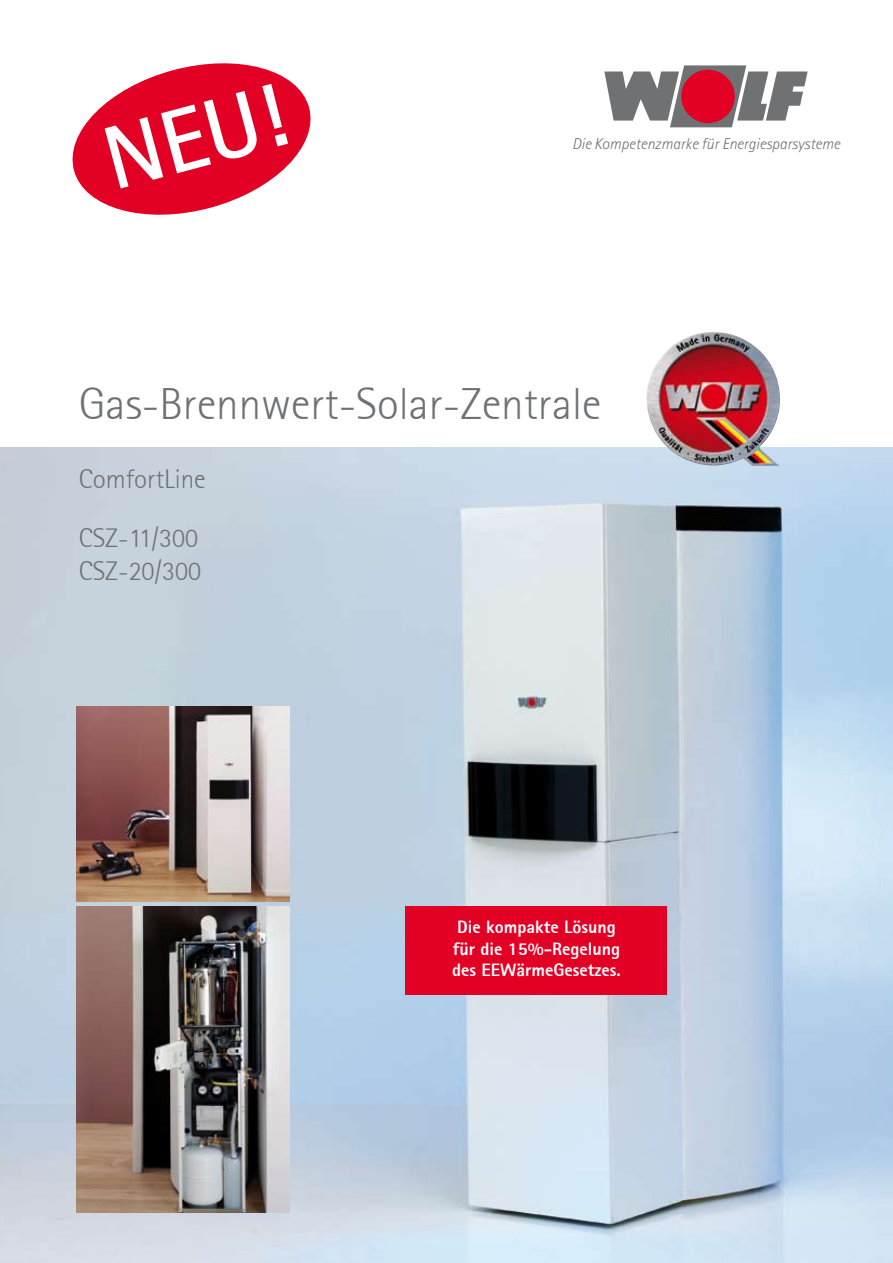
<style>
.page{position:relative;width:893px;height:1263px;background:#fff}
.page>*{position:absolute;margin:0;border:0;box-sizing:border-box;transform-origin:0 0}
.t1{font:90px "Rotis Sans Serif Bold 65";color:#fff}
.t2{font:45px "Rotis Sans Serif Light 45";color:#707173}
.t3{font:27px/32.4px "Rotis Sans Serif Light 45";color:#707173}
.t4{font:18px/21.6px "Rotis Sans Serif Extra Bold 75";color:#fff}
.t5{font:italic 300 15.75px "Rotis Sans Serif";color:#707173}
</style>
<div class="page">
<svg style="left:72px;top:63px;width:239px;height:152px"></svg>
<img style="left:0;top:447px;width:893px;height:816px">
<svg style="left:604px;top:65px;width:204px;height:62px"></svg>
<div style="left:681px;top:70px;width:54px;height:53px;background:#e20025;border-radius:50%"></div>
<img style="left:77px;top:706px;width:212px;height:196px">
<img style="left:77px;top:906px;width:212px;height:306px">
<img style="left:642px;top:332px;width:140px;height:134px">
<div style="left:405px;top:906px;width:261px;height:88px;background:#e20025"></div>
<h1 class="t1" style="left:91px;top:106px;width:186px;rotate:-15deg">NEU!</h1>
<p class="t5" style="left:572px;top:134px;width:269px">Die Kompetenzmarke für Energiesparsysteme</p>
<h2 class="t2" style="left:79px;top:378px;width:524px">Gas-Brennwert-Solar-Zentrale</h2>
<h3 class="t3" style="left:79px;top:462px;width:129px">ComfortLine</h3>
<h3 class="t3" style="left:79px;top:522px;width:124px">CSZ-11/300<br>CSZ-20/300</h3>
<p class="t4" style="left:452px;top:916px;width:170px">Die kompakte Lösung für die 15%-Regelung des EEWärmeGesetzes.</p>
</div>
